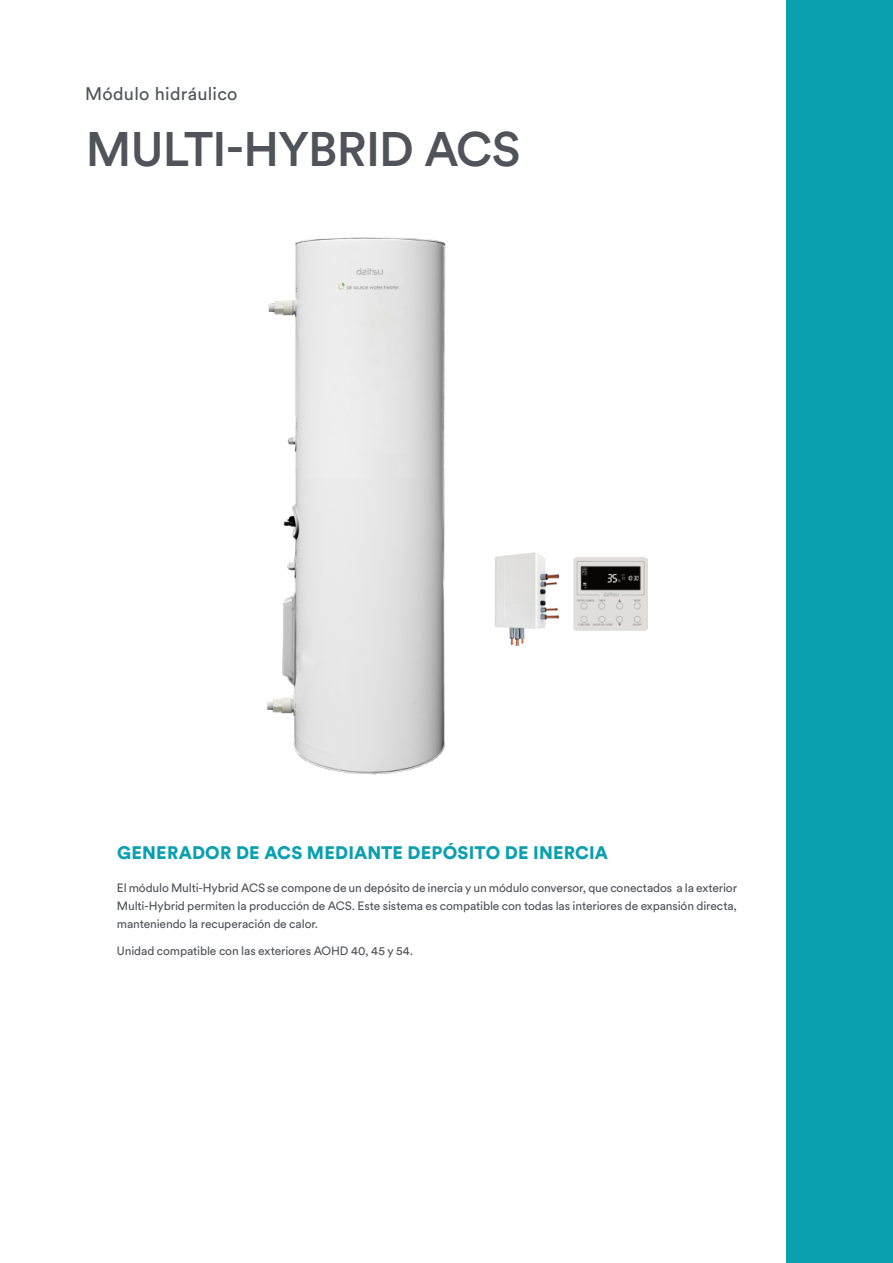
<style>
.page{position:relative;width:893px;height:1263px;background:#fff}
.page>*{position:absolute;margin:0;border:0;box-sizing:border-box;transform-origin:0 0}
.t1{font:500 48px "Circular Std";letter-spacing:-.015em;color:#50535a}
.t2{font:900 18px "Circular Std";letter-spacing:.01em;color:#0aa0af}
.t3{font:18px "Circular Std";letter-spacing:.015em;color:#50535a}
.t4{font:12px/18px "Circular Std";letter-spacing:-.01em;color:#50535a;text-align:justify}
</style>
<div class="page">
<img style="left:573px;top:557px;width:74px;height:74px">
<img style="left:495px;top:552px;width:64px;height:95px">
<img style="left:267px;top:237px;width:179px;height:538px">
<div style="left:787px;top:0;width:106px;height:1263px;background:#0aa0af"></div>
<h2 class="t3" style="left:85px;top:82px;width:154px">Módulo hidráulico</h2>
<h1 class="t1" style="left:86px;top:119px;width:436px">MULTI-HYBRID ACS</h1>
<h2 class="t2" style="left:117px;top:840px;width:493px">GENERADOR DE ACS MEDIANTE DEPÓSITO DE INERCIA</h2>
<p class="t4" style="left:117px;top:879px;width:622px">El módulo Multi-Hybrid ACS se compone de un depósito de inercia y un módulo conversor, que conectados a la exterior Multi-Hybrid permiten la producción de ACS. Este sistema es compatible con todas las interiores de expansión directa, manteniendo la recuperación de calor.</p>
<p class="t4" style="left:117px;top:941px;width:298px">Unidad compatible con las exteriores AOHD 40, 45 y 54.</p>
</div>
